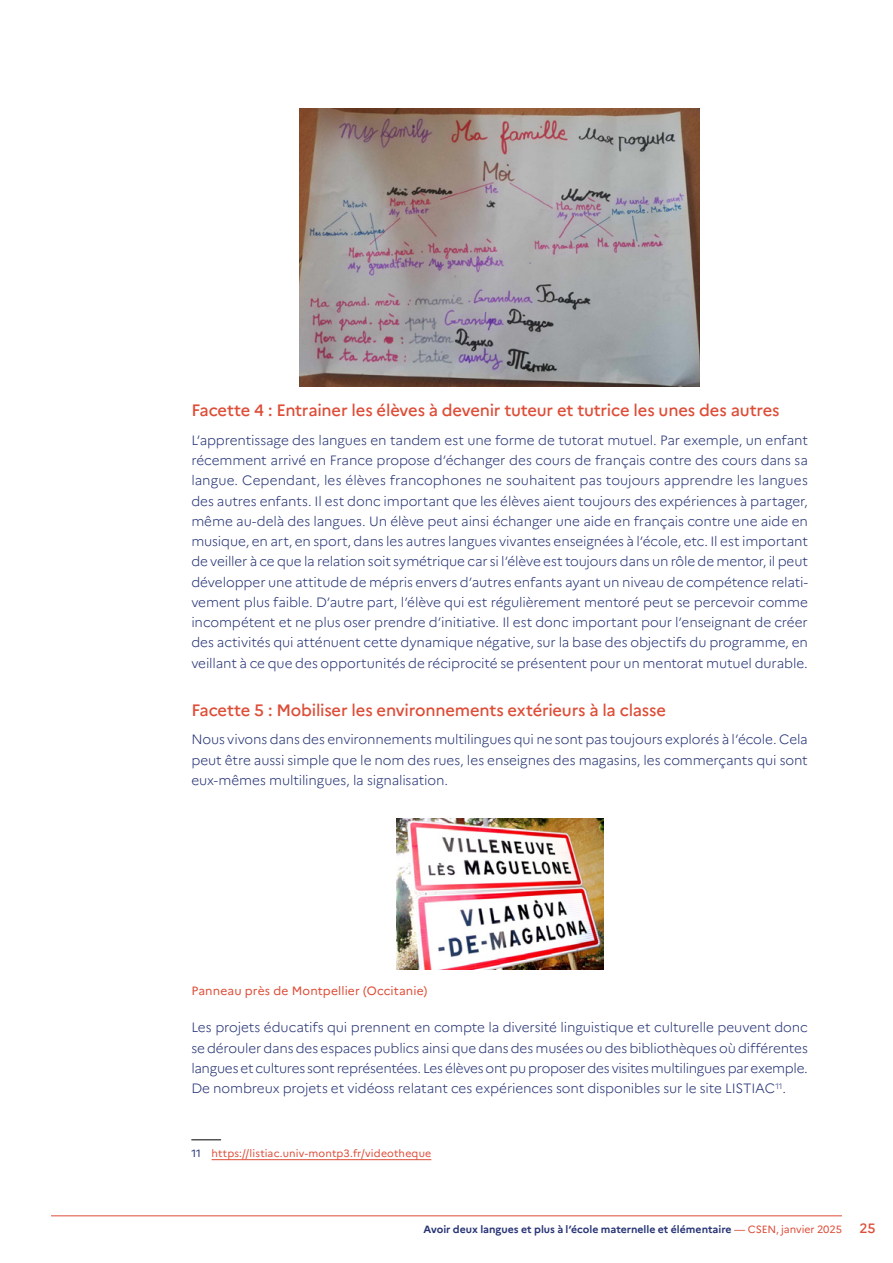
<style>
.page{position:relative;width:893px;height:1263px;background:#fff}
.page>*{position:absolute;margin:0;border:0;box-sizing:border-box;transform-origin:0 0}
.inter_3{font:500 16.5px "Marianne";letter-spacing:-.015em;color:#dd4d37}
.Texte_courant{font:300 13.5px/20.2px "Marianne";letter-spacing:-.01em;color:#273475;text-align:justify}
.t1{font:500 13.5px "Marianne";color:#dd4d37}
.Légende{font:12px "Marianne";letter-spacing:.01em;color:#dd4d37}
.t2{font:700 10.5px "Marianne";color:#273475}
.Note{font:10.5px "Marianne";letter-spacing:.015em;color:#dd4d37}
.s1{color:#273475}
.s2{font-weight:400;color:#dd4d37}
</style>
<div class="page">
<hr style="left:51px;top:1215px;width:791px;height:1px;background:#dd4d37">
<hr style="left:191px;top:1139px;width:30px;height:1px;background:#000">
<hr style="left:212px;top:1159px;width:219px;height:1px;background:#dd4d37">
<img style="left:300px;top:109px;width:399px;height:277px">
<img style="left:396px;top:818px;width:207px;height:151px">
<div style="left:0;top:0;width:85px;height:1263px;background:#fff"></div>
<p class="inter_3" style="left:191px;top:400px;width:590px">Facette 4 : Entrainer les élèves à devenir tuteur et tutrice les unes des autres</p>
<p class="Texte_courant" style="left:191px;top:430px;width:618px">L’apprentissage des langues en tandem est une forme de tutorat mutuel. Par exemple, un enfant récemment arrivé en France propose d’échanger des cours de français contre des cours dans sa langue. Cependant, les élèves francophones ne souhaitent pas toujours apprendre les langues des autres enfants. Il est donc important que les élèves aient toujours des expériences à partager, même au-delà des langues. Un élève peut ainsi échanger une aide en français contre une aide en musique, en art, en sport, dans les autres langues vivantes enseignées à l’école, etc. Il est important de veiller à ce que la relation soit symétrique car si l’élève est toujours dans un rôle de mentor, il peut développer une attitude de mépris envers d’autres enfants ayant un niveau de compétence relati&shy;vement plus faible. D’autre part, l’élève qui est régulièrement mentoré peut se percevoir comme incompétent et ne plus oser prendre d’initiative. Il est donc important pour l’enseignant de créer des activités qui atténuent cette dynamique négative, sur la base des objectifs du programme, en veillant à ce que des opportunités de réciprocité se présentent pour un mentorat mutuel durable.</p>
<p class="inter_3" style="left:191px;top:700px;width:476px">Facette 5 : Mobiliser les environnements extérieurs à la classe</p>
<p class="Texte_courant" style="left:191px;top:729px;width:618px">Nous vivons dans des environnements multilingues qui ne sont pas toujours explorés à l’école. Cela peut être aussi simple que le nom des rues, les enseignes des magasins, les commerçants qui sont eux-mêmes multilingues, la signalisation.</p>
<p class="Légende" style="left:191px;top:983px;width:237px">Panneau près de Montpellier (Occitanie)</p>
<p class="Texte_courant" style="left:191px;top:1017px;width:618px">Les projets éducatifs qui prennent en compte la diversité linguistique et culturelle peuvent donc se dérouler dans des espaces publics ainsi que dans des musées ou des bibliothèques où différentes langues et cultures sont représentées. Les élèves ont pu proposer des visites multilingues par exemple.<br>De nombreux projets et vidéoss relatant ces expériences sont disponibles sur le site LISTIAC<sup>11</sup>.</p>
<p class="Note" style="left:191px;top:1146px;width:241px"><span class="s1">11</span> https://listiac.univ-montp3.fr/videotheque</p>
<p class="t2" style="left:424px;top:1223px;width:420px">Avoir deux langues et plus à l’école maternelle et élémentaire <span class="s2">— CSEN, janvier 2025</span></p>
<p class="t1" style="left:859px;top:1220px;width:18px">25</p>
</div>
